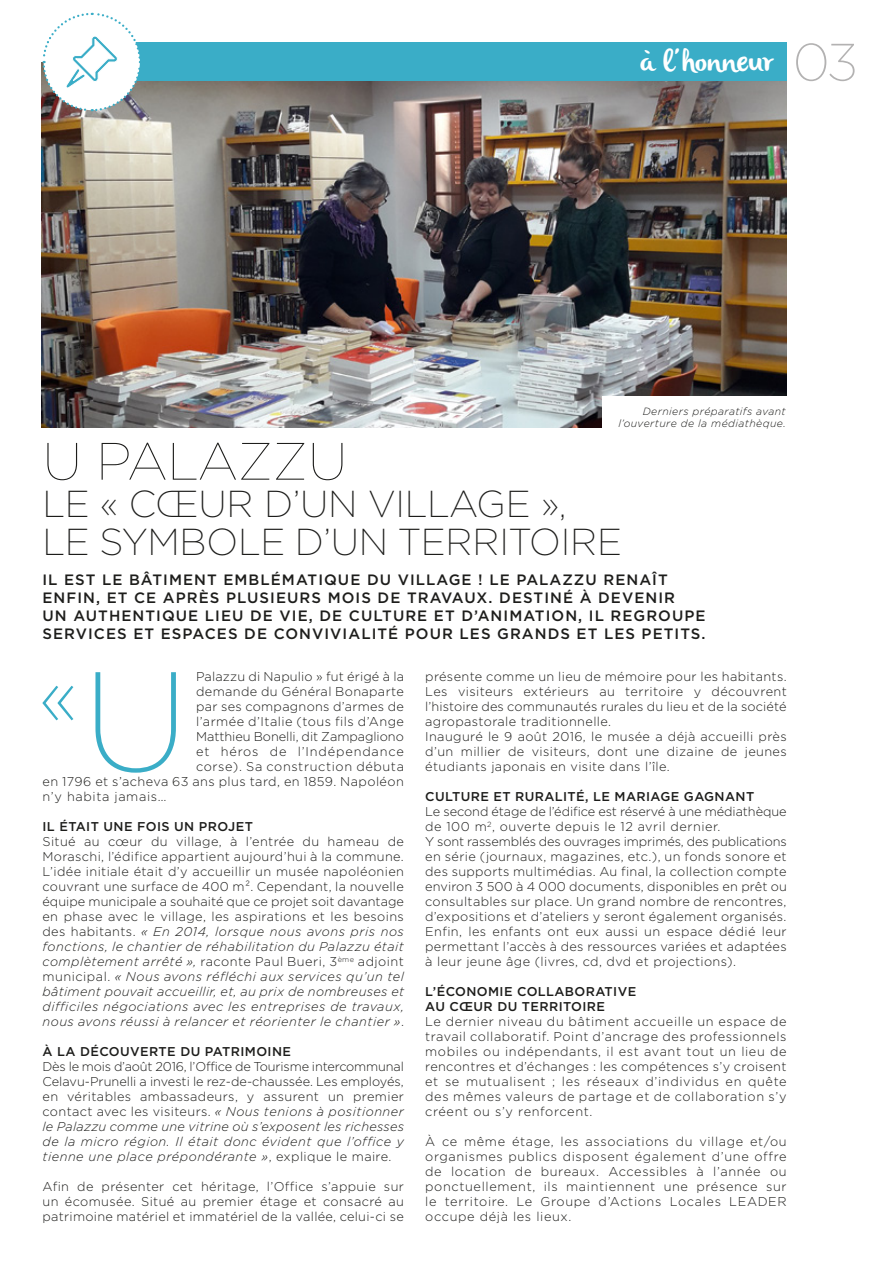
<style>
.page{position:relative;width:893px;height:1263px;background:#fff}
.page>*{position:absolute;margin:0;border:0;box-sizing:border-box;transform-origin:0 0}
.t1{font:200 82.35px "Gotham";color:#3aadc7}
.t2{font:100 52.5px "Gotham";letter-spacing:-.005em;color:#1d1d1b}
.t3{font:200 37.5px/37.5px "Gotham";letter-spacing:-.005em;color:#1d1d1b}
.t4{font:30px "olivier";color:#fff}
.t5{font:500 15px/18px "Gotham";letter-spacing:.07em;color:#1d1d1b}
.t6{font:300 12.75px/15px "Gotham";letter-spacing:.03em;color:#1d1d1b;text-align:justify}
.t7{font:500 12.75px/15px "Gotham";letter-spacing:.03em;color:#1d1d1b}
.t8{font:300 12.75px "Gotham";letter-spacing:.05em;color:#1d1d1b}
.t9{font:300 12.75px "Gotham";color:#1d1d1b}
.t10{font:300 12.75px "Gotham";letter-spacing:.01em;color:#1d1d1b}
.t11{font:300 12.75px "Gotham";letter-spacing:.065em;color:#1d1d1b}
.t12{font:italic 300 10.5px/12.6px "Gotham";letter-spacing:.04em;color:#1d1d1b;text-align:right}
.s1{font-family:"Gotham";font-weight:200;font-size:52.5px;color:#b3b2b2}
.s2{font-size:141.3px}
.s3{font-style:italic}
</style>
<div class="page">
<img style="left:42px;top:81px;width:745px;height:346px">
<div style="left:602px;top:396px;width:187px;height:37px;background:#fff"></div>
<div style="left:132px;top:43px;width:655px;height:38px;background:#3aadc7"></div>
<svg style="left:41px;top:12px;width:101px;height:100px"></svg>
<h3 class="t4" style="left:640px;top:44px;width:219px">à l’honneur <span class="s1">03</span></h3>
<p class="t12" style="left:618px;top:404px;width:169px">Derniers préparatifs avant l’ouverture de la médiathèque.</p>
<h2 class="t2" style="left:43px;top:429px;width:306px">U PALAZZU</h2>
<h3 class="t3" style="left:43px;top:484px;width:581px">LE « CŒUR D’UN VILLAGE »,<br>LE SYMBOLE D’UN TERRITOIRE</h3>
<p class="t5" style="left:43px;top:571px;width:665px">IL EST LE BÂTIMENT EMBLÉMATIQUE DU VILLAGE ! LE PALAZZU RENAÎT ENFIN, ET CE APRÈS PLUSIEURS MOIS DE TRAVAUX. DESTINÉ À DEVENIR<br>UN AUTHENTIQUE LIEU DE VIE, DE CULTURE ET D’ANIMATION, IL REGROUPE SERVICES ET ESPACES DE CONVIVIALITÉ POUR LES GRANDS ET LES PETITS.</p>
<h1 class="t1" style="left:39px;top:644px;width:152px">«<span class="s2">U</span></h1>
<p class="t10" style="left:196px;top:668px;width:209px">Palazzu di Napulio » fut érigé à la</p>
<p class="t6" style="left:196px;top:684px;width:209px">demande du Général Bonaparte</p>
<p class="t6" style="left:196px;top:699px;width:209px">par ses compagnons d’armes de</p>
<p class="t6" style="left:196px;top:714px;width:209px">l’armée d’Italie (tous fils d’Ange</p>
<p class="t9" style="left:196px;top:728px;width:209px">Matthieu Bonelli, dit Zampagliono</p>
<p class="t11" style="left:196px;top:743px;width:209px">et héros de l’Indépendance</p>
<p class="t8" style="left:196px;top:758px;width:209px">corse). Sa construction débuta</p>
<p class="t6" style="left:42px;top:774px;width:363px">en 1796 et s’acheva 63 ans plus tard, en 1859. Napoléon</p>
<p class="t8" style="left:42px;top:788px;width:125px">n’y habita jamais…</p>
<p class="t7" style="left:42px;top:819px;width:212px">IL ÉTAIT UNE FOIS UN PROJET</p>
<p class="t6" style="left:42px;top:834px;width:363px">Situé au cœur du village, à l’entrée du hameau de Moraschi, l’édifice appartient aujourd’hui à la commune.<br>L’idée initiale était d’y accueillir un musée napoléonien couvrant une surface de 400 m². Cependant, la nouvelle équipe municipale a souhaité que ce projet soit davantage en phase avec le village, les aspirations et les besoins des habitants. <span class="s3">« En 2014, lorsque nous avons pris nos fonctions, le chantier de réhabilitation du Palazzu était complètement arrêté »,</span> raconte Paul Bueri, 3<sup>ème</sup> adjoint municipal. <span class="s3">« Nous avons réfléchi aux services qu’un tel bâtiment pouvait accueillir, et, au prix de nombreuses et difficiles négociations avec les entreprises de travaux, nous avons réussi à relancer et réorienter le chantier »</span>.</p>
<p class="t7" style="left:43px;top:1044px;width:250px">À LA DÉCOUVERTE DU PATRIMOINE</p>
<p class="t6" style="left:43px;top:1059px;width:363px">Dès le mois d’août 2016, l’Office de Tourisme intercommunal Celavu-Prunelli a investi le rez-de-chaussée. Les employés, en véritables ambassadeurs, y assurent un premier contact avec les visiteurs. <span class="s3">« Nous tenions à positionner le Palazzu comme une vitrine où s’exposent les richesses de la micro région. Il était donc évident que l’office y tienne une place prépondérante »</span>, explique le maire.</p>
<p class="t6" style="left:43px;top:1179px;width:363px">Afin de présenter cet héritage, l’Office s’appuie sur un écomusée. Situé au premier étage et consacré au patrimoine matériel et immatériel de la vallée, celui-ci se</p>
<p class="t6" style="left:425px;top:669px;width:363px;text-align:left">présente comme un lieu de mémoire pour les habitants.<br>Les visiteurs extérieurs au territoire y découvrent l’histoire des communautés rurales du lieu et de la société agropastorale traditionnelle.<br>Inauguré le 9 août 2016, le musée a déjà accueilli près d’un millier de visiteurs, dont une dizaine de jeunes étudiants japonais en visite dans l’île.</p>
<p class="t7" style="left:425px;top:789px;width:331px">CULTURE ET RURALITÉ, LE MARIAGE GAGNANT</p>
<p class="t6" style="left:425px;top:804px;width:363px;text-align:left">Le second étage de l’édifice est réservé à une médiathèque de 100 m<sup>2</sup>, ouverte depuis le 12 avril dernier.<br>Y sont rassemblés des ouvrages imprimés, des publications en série (journaux, magazines, etc.), un fonds sonore et des supports multimédias. Au final, la collection compte environ 3 500 à 4 000 documents, disponibles en prêt ou consultables sur place. Un grand nombre de rencontres, d’expositions et d’ateliers y seront également organisés.<br>Enfin, les enfants ont eux aussi un espace dédié leur permettant l’accès à des ressources variées et adaptées à leur jeune âge (livres, cd, dvd et projections).</p>
<p class="t7" style="left:425px;top:984px;width:212px">L’ÉCONOMIE COLLABORATIVE<br>AU CŒUR DU TERRITOIRE</p>
<p class="t6" style="left:425px;top:1014px;width:363px">Le dernier niveau du bâtiment accueille un espace de travail collaboratif. Point d’ancrage des professionnels mobiles ou indépendants, il est avant tout un lieu de rencontres et d’échanges : les compétences s’y croisent et se mutualisent ; les réseaux d’individus en quête des mêmes valeurs de partage et de collaboration s’y créent ou s’y renforcent.</p>
<p class="t6" style="left:425px;top:1134px;width:363px">À ce même étage, les associations du village et/ou organismes publics disposent également d’une offre de location de bureaux. Accessibles à l’année ou ponctuellement, ils maintiennent une présence sur le territoire. Le Groupe d’Actions Locales LEADER occupe déjà les lieux.</p>
</div>
